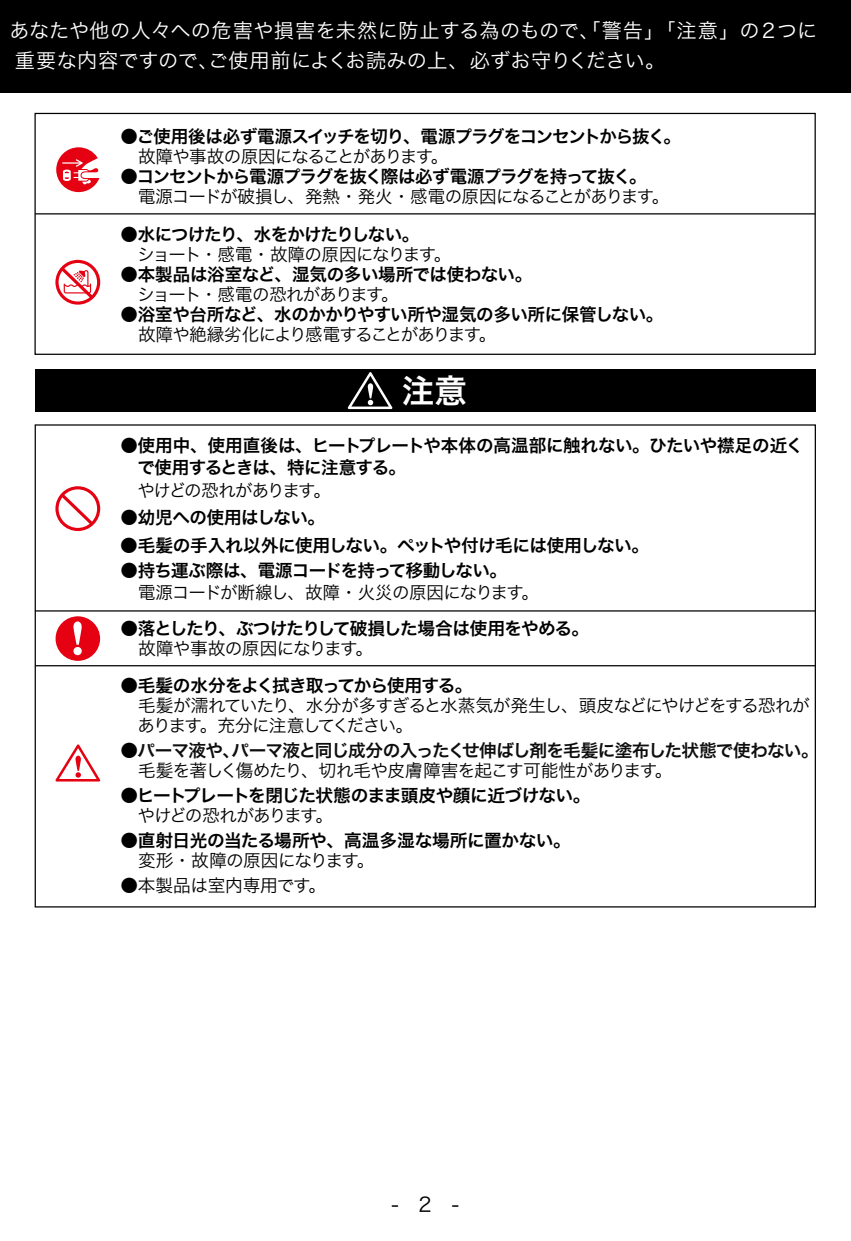
<style>
.page{position:relative;width:851px;height:1241px;background:#fff}
.page>*{position:absolute;margin:0;border:0;box-sizing:border-box;transform-origin:0 0}
.t1{font:32.5px "Hira Kaku Pro N W6";color:#fff}
.t2{font:20px/30px "Hira Kaku Pro W3";letter-spacing:.01em;color:#fff}
.t3{font:20px "Hira Kaku Pro W3";color:#000}
.t4{font:17.5px/22.5px "Hira Kaku Pro W6";letter-spacing:-.035em;color:#000}
.t5{font:17.5px "Hira Kaku Pro W3";letter-spacing:-.05em;color:#000}
.t6{font:17.5px "Hira Kaku Pro W6";letter-spacing:-.06em;color:#000}
.t7{font:17.5px/20px "Hira Kaku Pro W3";letter-spacing:-.07em;color:#000}
.t8{font:17.5px "Hira Kaku Pro W3";letter-spacing:-.08em;color:#000}
.t9{font:17.5px "Hira Kaku Pro W6";letter-spacing:-.045em;color:rgb(0 0 0/.95)}
.t10{font:17.5px "Hira Kaku Pro W6";letter-spacing:-.055em;color:#000}
.t11{font:17.5px "Hira Kaku Pro W6";letter-spacing:-.065em;color:#000}
.t12{font:17.5px "Hira Kaku Pro W3";letter-spacing:-.03em;color:#000}
.t13{font:17.5px "Hira Kaku Pro W3";letter-spacing:-.015em;color:#000}
.s1{font-family:"Hira Kaku Pro W3"}
.s2{font-family:"Hira Kaku Pro W3";color:#000}
</style>
<div class="page">
<div style="left:0;top:0;width:850px;height:92px;background:#000"></div>
<svg style="left:55px;top:744px;width:45px;height:37px"></svg>
<div style="left:35px;top:369px;width:780px;height:43px;background:#000"></div>
<svg style="left:348px;top:372px;width:44px;height:37px"></svg>
<svg style="left:55px;top:260px;width:45px;height:44px"></svg>
<svg style="left:56px;top:616px;width:44px;height:44px"></svg>
<svg style="left:56px;top:147px;width:43px;height:45px"></svg>
<hr style="left:35px;top:610px;width:780px;height:1px;background:#000">
<hr style="left:35px;top:213px;width:780px;height:1px;background:#000">
<hr style="left:35px;top:665px;width:780px;height:1px;background:#000">
<div style="left:34px;top:113px;width:781px;height:242px;border:1px solid #000"></div>
<svg style="left:55px;top:486px;width:45px;height:45px"></svg>
<p class="t2" style="left:-6px;top:14px;width:825px;text-indent:16px">あなたや他の人々への危害や損害を未然に防止する為のもので､「警告」「注意」の２つに　重要な内容ですので､ご使用前によくお読みの上、必ずお守りください。</p>
<p class="t6" style="left:120px;top:120px;width:562px"><span class="s1">●</span>ご使用後は必ず電源スイッチを切り、電源プラグをコンセントから抜く。</p>
<p class="t5" style="left:138px;top:141px;width:312px">故障や事故の原因になることがあります。</p>
<p class="t6" style="left:120px;top:160px;width:527px"><span class="s1">●</span>コンセントから電源プラグを抜く際は必ず電源プラグを持って抜く。</p>
<p class="t5" style="left:138px;top:181px;width:532px">電源コードが破損し、発熱・発火・感電の原因になることがあります。</p>
<p class="t11" style="left:120px;top:218px;width:300px"><span class="s1">●</span>水につけたり、水をかけたりしない。</p>
<p class="t8" style="left:137px;top:238px;width:316px">ショート・感電・故障の原因になります。</p>
<p class="t4" style="left:120px;top:262px;width:413px"><span class="s1">●</span>本製品は浴室など、湿気の多い場所では使わない。</p>
<p class="t5" style="left:137px;top:278px;width:263px">ショート・感電の恐れがあります。</p>
<p class="t4" style="left:120px;top:302px;width:544px"><span class="s1">●</span>浴室や台所など、水のかかりやすい所や湿気の多い所に保管しない。</p>
<p class="t5" style="left:138px;top:318px;width:360px">故障や絶縁劣化により感電することがあります。</p>
<h1 class="t1" style="left:402px;top:361px;width:66px">注意</h1>
<p class="t4" style="left:137px;top:433px;width:667px;text-indent:-17px"><span class="s1">●</span>使用中、使用直後は、ヒートプレートや本体の高温部に触れない。ひたいや襟足の近くで使用するときは、特に注意する。</p>
<p class="t8" style="left:137px;top:474px;width:195px">やけどの恐れがあります。</p>
<p class="t4" style="left:120px;top:505px;width:206px"><span class="s1">●</span>幼児への使用はしない。</p>
<p class="t4" style="left:120px;top:533px;width:530px">●毛髪の手入れ以外に使用しない。ペットや付け毛には使用しない。</p>
<p class="t4" style="left:120px;top:558px;width:388px"><span class="s1">●</span>持ち運ぶ際は、電源コードを持って移動しない。</p>
<p class="t5" style="left:138px;top:577px;width:402px">電源コードが断線し、故障・火災の原因になります。</p>
<p class="t6" style="left:120px;top:613px;width:470px"><span class="s1">●</span>落としたり、ぶつけたりして破損した場合は使用をやめる。</p>
<p class="t5" style="left:138px;top:633px;width:236px">故障や事故の原因になります。</p>
<p class="t10" style="left:120px;top:669px;width:353px"><span class="s1">●</span>毛髪の水分をよく拭き取ってから使用する。</p>
<p class="t7" style="left:137px;top:693px;width:673px">毛髪が濡れていたり、水分が多すぎると水蒸気が発生し、頭皮などにやけどをする恐れがあります。充分に注意してください。</p>
<p class="t9" style="left:120px;top:734px;width:699px"><span class="s2">●</span>パーマ液や、パーマ液と同じ成分の入ったくせ伸ばし剤を毛髪に塗布した状態で使わない。</p>
<p class="t5" style="left:138px;top:754px;width:536px">毛髪を著しく傷めたり、切れ毛や皮膚障害を起こす可能性があります。</p>
<p class="t4" style="left:120px;top:783px;width:471px"><span class="s1">●</span>ヒートプレートを閉じた状態のまま頭皮や顔に近づけない。</p>
<p class="t8" style="left:138px;top:799px;width:197px">やけどの恐れがあります。</p>
<p class="t4" style="left:120px;top:828px;width:452px"><span class="s1">●</span>直射日光の当たる場所や、高温多湿な場所に置かない。</p>
<p class="t12" style="left:138px;top:844px;width:238px">変形・故障の原因になります。</p>
<p class="t13" style="left:120px;top:869px;width:207px">●本製品は室内専用です。</p>
<p class="t3" style="left:391px;top:1186px;width:69px">- 2 -</p>
</div>
